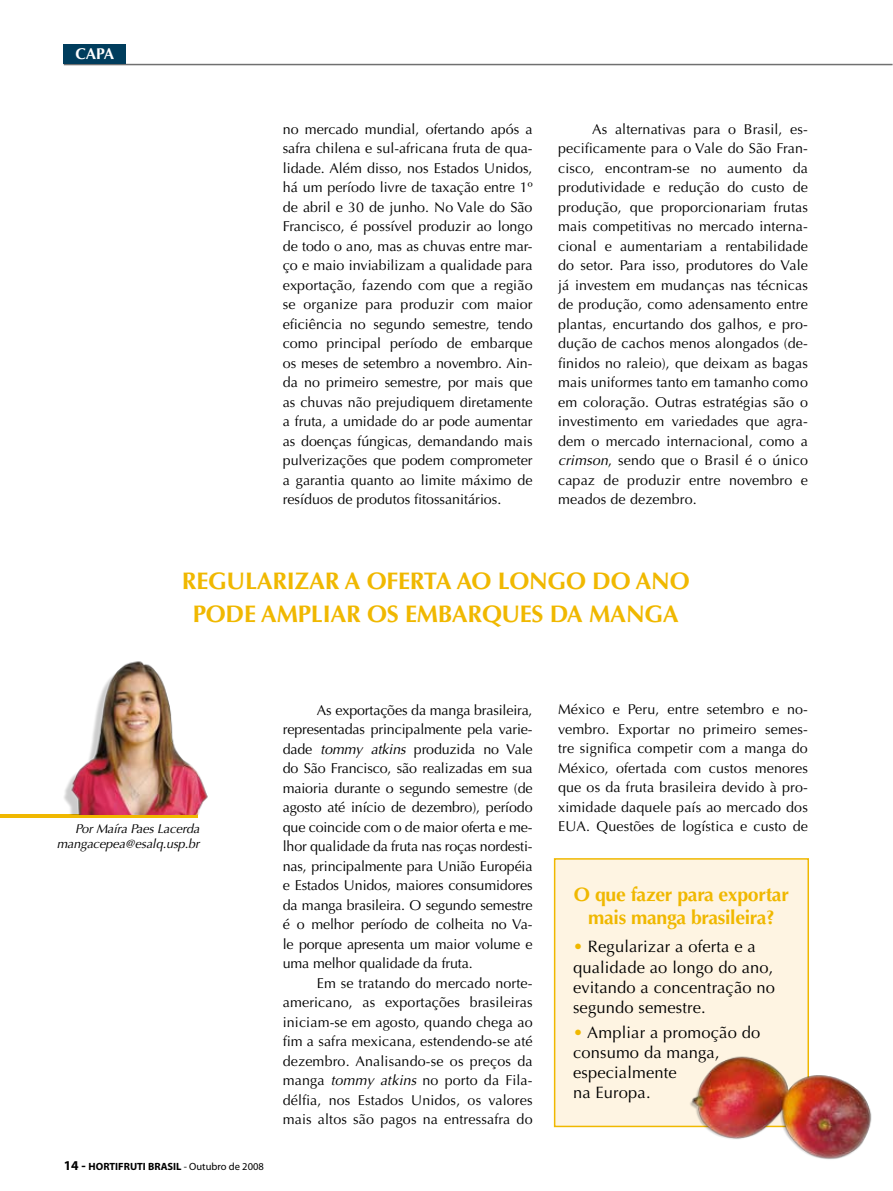
<style>
.page{position:relative;width:893px;height:1191px;background:#fff}
.page>*{position:absolute;margin:0;border:0;box-sizing:border-box;transform-origin:0 0}
.t1{font:700 24px/33px "Optima";letter-spacing:-.01em;color:#f0b800}
.t2{font:700 19.5px/22.5px "Optima";letter-spacing:-.015em;color:#f0b800;text-align:center}
.t3{font:16.5px/20.2px "Optima";letter-spacing:.01em;color:#000}
.t4{font:700 15.6px "Optima";color:#fff}
.t5{font:14.25px/19.5px "Optima";letter-spacing:.01em;color:#000;text-align:justify}
.t6{font:italic 12.75px/15px "Optima";letter-spacing:-.01em;color:#000;text-align:right}
.t7{font:700 10.5px "Myriad Pro";color:#000}
.s1{font-style:italic}
.s2{font-size:13.5px}
.s3{font-weight:400}
.s4{color:#f0b800}
</style>
<div class="page">
<div style="left:554px;top:858px;width:255px;height:269px;background:#fef4e2;border:2px solid #f0b800"></div>
<hr style="left:0;top:814px;width:198px;height:3px;background:#f0b800">
<img style="left:661px;top:1021px;width:211px;height:138px">
<img style="left:64px;top:661px;width:144px;height:153px">
<hr style="left:64px;top:64px;width:829px;height:1px;background:#707070">
<div style="left:64px;top:44px;width:62px;height:20px;background:#003d5d"></div>
<p class="t4" style="left:76px;top:45px;width:40px">CAPA</p>
<p class="t5" style="left:283px;top:119px;width:251px">no mercado mundial, ofertando após a safra chilena e sul-africana fruta de qua&shy;lidade. Além disso, nos Estados Unidos, há um período livre de taxação entre 1º de abril e 30 de junho. No Vale do São Francisco, é possível produzir ao longo de todo o ano, mas as chuvas entre mar&shy;ço e maio inviabilizam a qualidade para exportação, fazendo com que a região se organize para produzir com maior eficiência no segundo semestre, tendo como principal período de embarque os meses de setembro a novembro. Ain&shy;da no primeiro semestre, por mais que as chuvas não prejudiquem diretamente a fruta, a umidade do ar pode aumentar as doenças fúngicas, demandando mais pulverizações que podem comprometer a garantia quanto ao limite máximo de resíduos de produtos fitossanitários.</p>
<p class="t5" style="left:558px;top:119px;width:251px;text-indent:34px">As alternativas para o Brasil, es&shy;pecificamente para o Vale do São Fran&shy;cisco, encontram-se no aumento da produtividade e redução do custo de produção, que proporcionariam frutas mais competitivas no mercado interna&shy;cional e aumentariam a rentabilidade do setor. Para isso, produtores do Vale já investem em mudanças nas técnicas de produção, como adensamento entre plantas, encurtando dos galhos, e pro&shy;dução de cachos menos alongados (de&shy;finidos no raleio), que deixam as bagas mais uniformes tanto em tamanho como em coloração. Outras estratégias são o investimento em variedades que agra&shy;dem o mercado internacional, como a <span class="s1">crimson</span>, sendo que o Brasil é o único capaz de produzir entre novembro e meados de dezembro.</p>
<h1 class="t1" style="left:182px;top:565px;width:61px">REGULA</h1>
<h1 class="t1" style="left:193px;top:565px;width:498px;text-indent:80px">RIZAR A OFERTA AO LONGO DO ANO<br>PODE AMPLIAR OS EMBARQU ES DA MAN GA</h1>
<p class="t6" style="left:57px;top:821px;width:144px">Por Maíra Paes Lacerda mangacepea@esalq.usp.br</p>
<p class="t7" style="left:64px;top:1159px;width:202px"><span class="s2">14 -</span> HORTIFRUTI BRASIL <span class="s3">- Outubro de 2008</span></p>
<p class="t5" style="left:283px;top:700px;width:251px;text-indent:34px">As exportações da manga brasileira, representadas principalmente pela varie&shy;dade <span class="s1">tommy atkins</span> produzida no Vale do São Francisco, são realizadas em sua maioria durante o segundo semestre (de agosto até início de dezembro), período que coincide com o de maior oferta e me&shy;lhor qualidade da fruta nas roças nordesti&shy;nas, principalmente para União Européia e Estados Unidos, maiores consumidores da manga brasileira. O segundo semestre é o melhor período de colheita no Va&shy;le porque apresenta um maior volume e uma melhor qualidade da fruta.</p>
<p class="t5" style="left:283px;top:973px;width:251px;text-indent:34px">Em se tratando do mercado norte&shy;americano, as exportações brasileiras iniciam-se em agosto, quando chega ao fim a safra mexicana, estendendo-se até dezembro. Analisando-se os preços da manga <span class="s1">tommy atkins</span> no porto da Fila&shy;délfia, nos Estados Unidos, os valores mais altos são pagos na entressafra do</p>
<p class="t5" style="left:558px;top:700px;width:251px">México e Peru, entre setembro e no&shy;vembro. Exportar no primeiro semes&shy;tre significa competir com a manga do México, ofertada com custos menores que os da fruta brasileira devido à pro&shy;ximidade daquele país ao mercado dos EUA. Questões de logística e custo de</p>
<h2 class="t2" style="left:574px;top:883px;width:217px">O que fazer para exportar mais manga brasileira?</h2>
<p class="t3" style="left:573px;top:937px;width:204px"><span class="s4">•</span> Regularizar a oferta e a qualidade ao longo do ano, evitando a concentração no segundo semestre.</p>
<p class="t3" style="left:573px;top:1022px;width:189px"><span class="s4">•</span> Ampliar a promoção do consumo da manga, especialmente<br>na Europa.</p>
</div>
